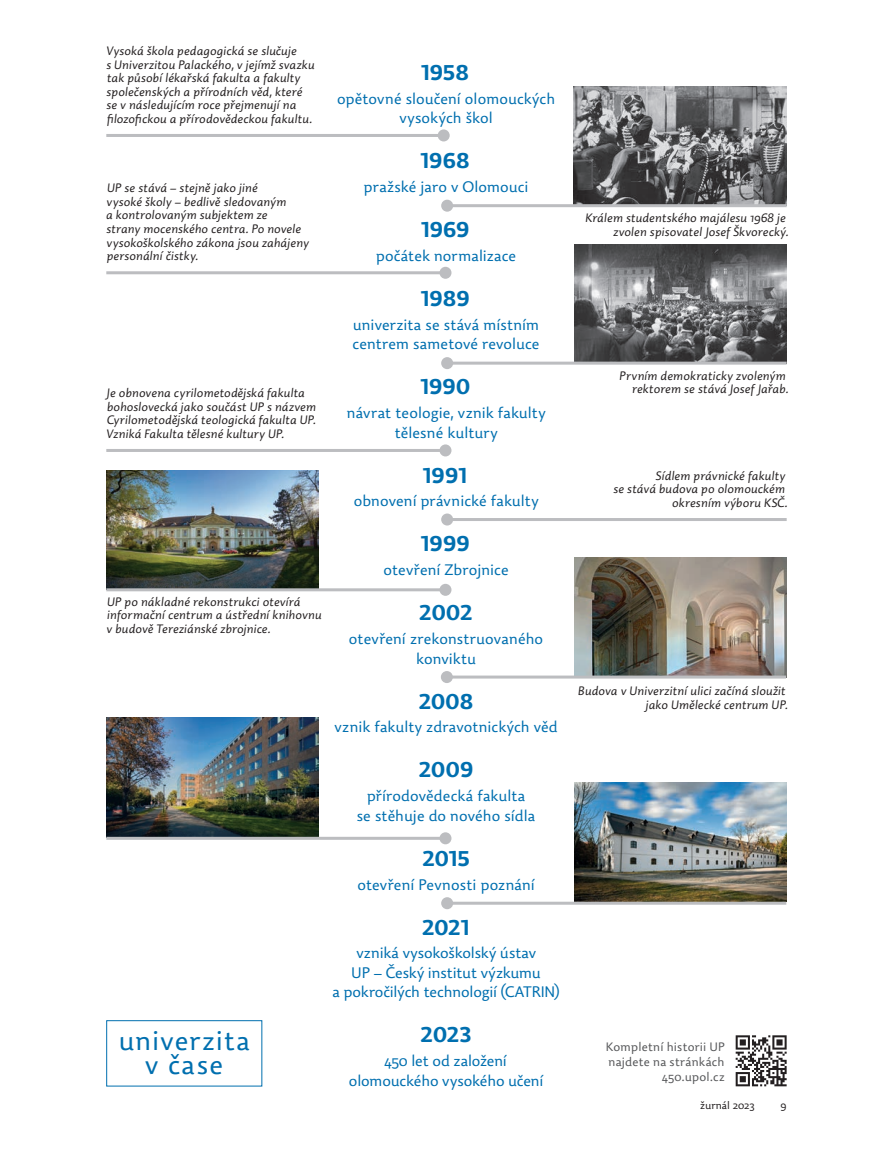
<style>
.page{position:relative;width:893px;height:1149px;background:#fff}
.page>*{position:absolute;margin:0;border:0;box-sizing:border-box;transform-origin:0 0}
.t1{font:300 27px/24px "Dederon SLOT";letter-spacing:.04em;color:#006faf;text-align:center}
.t2{font:700 21px "Dederon SDOT";color:#006faf}
.t3{font:300 15px/19.5px "Dederon SLOT";letter-spacing:.005em;color:#006faf;text-align:center}
.t4{font:italic 300 12px/13.5px "Dederon SLOT";letter-spacing:.005em;color:#231f20}
.t5{font:300 12px/15px "Dederon SLOT";letter-spacing:.015em;color:#57585a;text-align:right}
.t6{font:300 10.5px "Dederon SLOT";color:#231f20}
</style>
<div class="page">
<img style="left:106px;top:717px;width:212px;height:119px">
<img style="left:574px;top:782px;width:212px;height:119px">
<img style="left:574px;top:86px;width:212px;height:118px">
<img style="left:574px;top:244px;width:213px;height:117px">
<img style="left:574px;top:557px;width:213px;height:119px">
<img style="left:106px;top:470px;width:213px;height:118px">
<hr style="left:106px;top:134px;width:338px;height:3px;background:#bcbdc0">
<div style="left:438px;top:129px;width:12px;height:12px;background:#bcbdc0;border-radius:50%"></div>
<hr style="left:447px;top:204px;width:340px;height:3px;background:#bcbdc0">
<div style="left:441px;top:200px;width:12px;height:12px;background:#bcbdc0;border-radius:50%"></div>
<hr style="left:447px;top:361px;width:340px;height:3px;background:#bcbdc0">
<div style="left:441px;top:357px;width:12px;height:12px;background:#bcbdc0;border-radius:50%"></div>
<hr style="left:447px;top:518px;width:340px;height:3px;background:#bcbdc0">
<div style="left:441px;top:513px;width:12px;height:12px;background:#bcbdc0;border-radius:50%"></div>
<hr style="left:106px;top:271px;width:339px;height:3px;background:#bcbdc0">
<div style="left:439px;top:267px;width:12px;height:12px;background:#bcbdc0;border-radius:50%"></div>
<hr style="left:106px;top:449px;width:339px;height:3px;background:#bcbdc0">
<div style="left:439px;top:444px;width:12px;height:12px;background:#bcbdc0;border-radius:50%"></div>
<hr style="left:447px;top:675px;width:339px;height:3px;background:#bcbdc0">
<div style="left:441px;top:670px;width:12px;height:12px;background:#bcbdc0;border-radius:50%"></div>
<hr style="left:106px;top:588px;width:339px;height:3px;background:#bcbdc0">
<div style="left:439px;top:583px;width:12px;height:12px;background:#bcbdc0;border-radius:50%"></div>
<hr style="left:106px;top:836px;width:339px;height:3px;background:#bcbdc0">
<div style="left:439px;top:832px;width:12px;height:12px;background:#bcbdc0;border-radius:50%"></div>
<hr style="left:447px;top:901px;width:339px;height:3px;background:#bcbdc0">
<div style="left:441px;top:896px;width:12px;height:12px;background:#bcbdc0;border-radius:50%"></div>
<div style="left:106px;top:1019px;width:156px;height:67px;border:1px solid #006faf"></div>
<svg style="left:736px;top:1035px;width:51px;height:50px"></svg>
<p class="t4" style="left:106px;top:44px;width:210px">Vysoká škola pedagogická se slučuje<br>s Univerzitou Palackého, v jejímž svazku tak působí lékařská fakulta a fakulty společenských a přírodních věd, které se v následujícím roce přejmenují na filozofickou a přírodovědeckou fakultu.</p>
<h2 class="t2" style="left:421px;top:59px;width:50px">1958</h2>
<p class="t3" style="left:337px;top:89px;width:220px">opětovné sloučení olomouckých vysokých škol</p>
<h2 class="t2" style="left:420px;top:148px;width:51px">1968</h2>
<p class="t3" style="left:364px;top:177px;width:166px">pražské jaro v Olomouci</p>
<h2 class="t2" style="left:421px;top:216px;width:50px">1969</h2>
<p class="t3" style="left:376px;top:246px;width:142px">počátek normalizace</p>
<h2 class="t2" style="left:421px;top:285px;width:50px">1989</h2>
<p class="t3" style="left:353px;top:315px;width:188px;text-align:left">univerzita se stává místním centrem sametové revoluce</p>
<h2 class="t2" style="left:420px;top:373px;width:51px">1990</h2>
<p class="t3" style="left:347px;top:403px;width:200px">návrat teologie, vznik fakulty tělesné kultury</p>
<h2 class="t2" style="left:423px;top:462px;width:46px">1991</h2>
<p class="t3" style="left:354px;top:491px;width:186px">obnovení právnické fakulty</p>
<h2 class="t2" style="left:421px;top:531px;width:51px">1999</h2>
<p class="t3" style="left:383px;top:560px;width:127px">otevření Zbrojnice</p>
<h2 class="t2" style="left:419px;top:599px;width:55px">2002</h2>
<p class="t3" style="left:349px;top:629px;width:196px">otevření zrekonstruovaného konviktu</p>
<h2 class="t2" style="left:419px;top:688px;width:56px">2008</h2>
<p class="t3" style="left:334px;top:717px;width:225px">vznik fakulty zdravotnických věd</p>
<h2 class="t2" style="left:419px;top:756px;width:56px">2009</h2>
<p class="t3" style="left:357px;top:786px;width:180px">přírodovědecká fakulta<br>se stěhuje do nového sídla</p>
<h2 class="t2" style="left:422px;top:845px;width:49px">2015</h2>
<p class="t3" style="left:357px;top:874px;width:179px">otevření Pevnosti poznání</p>
<h2 class="t2" style="left:422px;top:913px;width:49px">2021</h2>
<p class="t3" style="left:333px;top:943px;width:229px">vzniká vysokoškolský ústav<br>UP – Český institut výzkumu<br>a pokročilých technologií (CATRIN)</p>
<h2 class="t2" style="left:421px;top:1021px;width:52px">2023</h2>
<p class="t3" style="left:349px;top:1050px;width:196px">450 let od založení olomouckého vysokého učení</p>
<p class="t4" style="left:106px;top:181px;width:204px">UP se stává – stejně jako jiné<br>vysoké školy – bedlivě sledovaným<br>a kontrolovaným subjektem ze<br>strany mocenského centra. Po novele vysokoškolského zákona jsou zahájeny personální čistky.</p>
<p class="t4" style="left:585px;top:211px;width:205px;text-align:right">Králem studentského majálesu 1968 je zvolen spisovatel Josef Škvorecký.</p>
<p class="t4" style="left:619px;top:369px;width:171px;text-align:right">Prvním demokraticky zvoleným rektorem se stává Josef Jařab.</p>
<p class="t4" style="left:107px;top:386px;width:211px">Je obnovena cyrilometodějská fakulta bohoslovecká jako součást UP s názvem Cyrilometodějská teologická fakulta UP.<br>Vzniká Fakulta tělesné kultury UP.</p>
<p class="t4" style="left:613px;top:469px;width:176px;text-align:right">Sídlem právnické fakulty<br>se stává budova po olomouckém okresním výboru KSČ.</p>
<p class="t4" style="left:107px;top:594px;width:217px">UP po nákladné rekonstrukci otevírá informační centrum a ústřední knihovnu v budově Tereziánské zbrojnice.</p>
<p class="t4" style="left:578px;top:684px;width:211px;text-align:right">Budova v Univerzitní ulici začíná sloužit jako Umělecké centrum UP.</p>
<h1 class="t1" style="left:118px;top:1027px;width:133px">univerzita v čase</h1>
<p class="t5" style="left:606px;top:1038px;width:121px">Kompletní historii UP najdete na stránkách<br>450.upol.cz</p>
<p class="t6" style="left:700px;top:1098px;width:56px">žurnál 2023</p>
<p class="t6" style="left:780px;top:1098px;width:7px">9</p>
</div>
